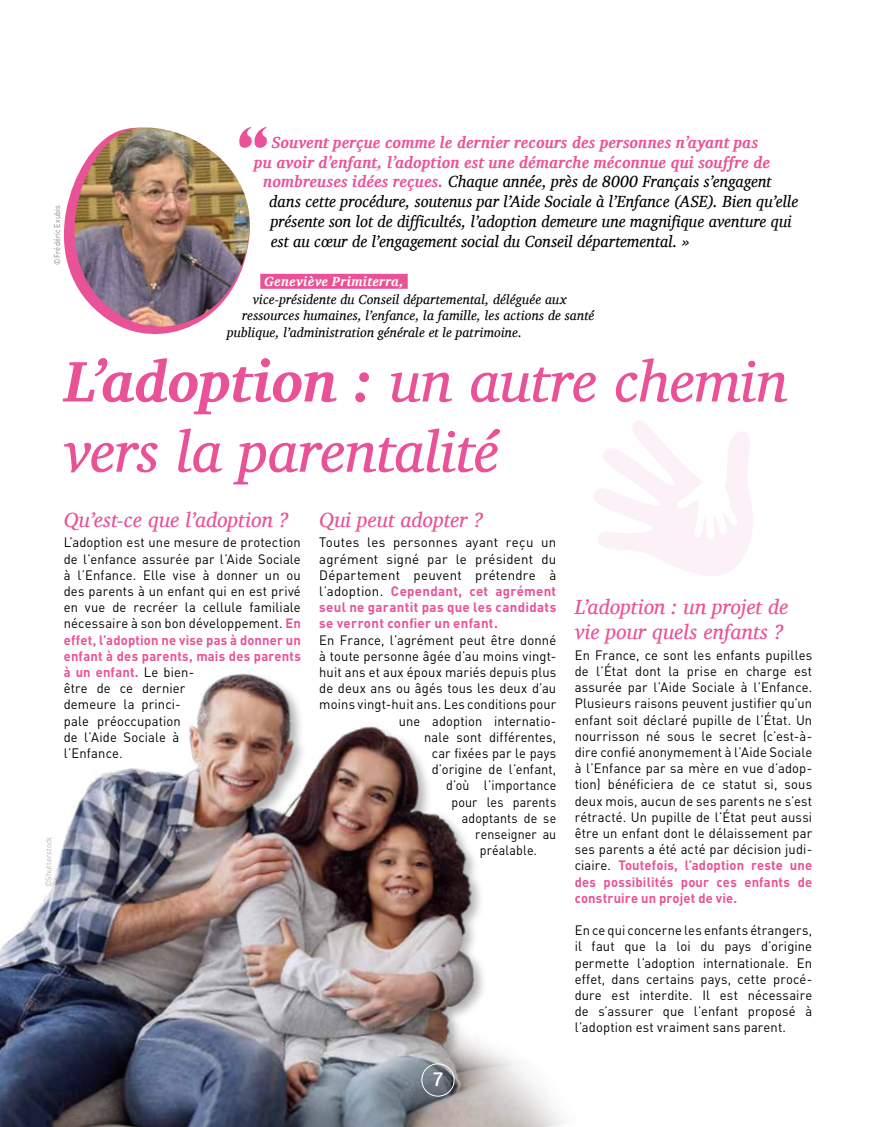
<style>
.page{position:relative;width:876px;height:1127px;background:#fff}
.page>*{position:absolute;margin:0;border:0;box-sizing:border-box;transform-origin:0 0}
.t1{font:italic 58.5px/70.2px "Charis SIL";color:#ea5297}
.t2{font:italic 21px/25.2px "Charis SIL";letter-spacing:.005em;color:#ea5297}
.t3{font:21px "Signika";color:#fff}
.t4{font:italic 16.5px "Charis SIL";letter-spacing:.01em;color:#000;scale:.95 1}
.t5{font:italic 700 16.5px "Charis SIL";letter-spacing:.01em;color:#ea5297;scale:.95 1}
.t6{font:13.5px/16.2px "DINOT";letter-spacing:.01em;color:#000;text-align:justify;scale:.96 1}
.t7{font:13.5px/16.2px "DINOT";letter-spacing:.01em;color:#000;text-align:justify}
.t8{font:italic 13.5px "Charis SIL";letter-spacing:.02em;color:#000}
.t9{font:13.5px "DINOT";letter-spacing:.01em;color:#000;scale:.95 1}
.t10{font:13.5px "DINOT";letter-spacing:.01em;color:#000;scale:.92 1}
.t11{font:italic 700 13.5px "Charis SIL";letter-spacing:.025em;color:#fff}
.t12{font:8.25px "DIN";letter-spacing:.02em;color:#878787;scale:.9 1}
.t13{font:8.25px "DIN";letter-spacing:.02em;color:#b3b2b2;scale:.9 1}
.s1{font-weight:700;color:#ea5297}
.s2{font-weight:700}
</style>
<div class="page">
<img style="left:0;top:673px;width:565px;height:454px">
<svg style="left:260px;top:127px;width:7px;height:21px"></svg>
<div style="left:260px;top:274px;width:148px;height:15px;background:#ea5297"></div>
<div style="left:421px;top:1063px;width:33px;height:33px;border:1px solid #fff;border-radius:50%"></div>
<svg style="left:64px;top:127px;width:196px;height:208px"></svg>
<img style="left:73px;top:128px;width:178px;height:199px">
<svg style="left:594px;top:420px;width:159px;height:156px"></svg>
<p class="t12" style="left:52px;top:265px;width:68px;rotate:-90deg">©Frédéric Exubis</p>
<p class="t5" style="left:272px;top:132px;width:514px">Souvent perçue comme le dernier recours des personnes n’ayant pas</p>
<p class="t5" style="left:254px;top:152px;width:544px">pu avoir d’enfant, l’adoption est une démarche méconnue qui souffre de</p>
<p class="t4" style="left:263px;top:172px;width:536px"><span class="s1">nombreuses idées reçues.</span> Chaque année, près de 8000 Français s’engagent</p>
<p class="t4" style="left:269px;top:192px;width:558px">dans cette procédure, soutenus par l’Aide Sociale à l’Enfance (ASE). Bien qu’elle</p>
<p class="t4" style="left:271px;top:212px;width:550px">présente son lot de difficultés, l’adoption demeure une magnifique aventure qui</p>
<p class="t4" style="left:271px;top:231px;width:442px">est au cœur de l’engagement social du Conseil départemental. »</p>
<p class="t11" style="left:264px;top:273px;width:141px">Geneviève Primiterra,</p>
<p class="t8" style="left:253px;top:292px;width:315px">vice-présidente du Conseil départemental, déléguée aux</p>
<p class="t8" style="left:242px;top:308px;width:353px">ressources humaines, l’enfance, la famille, les actions de santé</p>
<p class="t8" style="left:227px;top:324px;width:296px">publique, l’administration générale et le patrimoine.</p>
<p class="t13" style="left:43px;top:887px;width:58px;rotate:-90deg">©Shutterstock</p>
<h1 class="t1" style="left:64px;top:346px;width:725px"><span class="s2">L’adoption :</span> un autre chemin vers la parentalité</h1>
<h2 class="t2" style="left:64px;top:507px;width:227px">Qu’est-ce que l’adoption ?</h2>
<p class="t6" style="left:64px;top:534px;width:248px;text-align:left">L’adoption est une mesure de protection de l’enfance assurée par l’Aide Sociale à l’Enfance. Elle vise à donner un ou des parents à un enfant qui en est privé en vue de recréer la cellule familiale nécessaire à son bon développement. <span class="s1">En effet, l’adoption ne vise pas à donner un enfant à des parents, mais des parents à un enfant.</span> Le bien-<br>être de ce dernier<br>demeure la princi-<br>pale préoccupation<br>de l’Aide Sociale à<br>l’Enfance.</p>
<h2 class="t2" style="left:319px;top:507px;width:166px">Qui peut adopter ?</h2>
<p class="t7" style="left:319px;top:534px;width:239px">Toutes les personnes ayant reçu un agrément signé par le président du Département peuvent prétendre à l’adoption. <span class="s1">Cependant, cet agrément seul ne garantit pas que les candidats se verront confier un enfant.</span></p>
<p class="t6" style="left:319px;top:631px;width:248px">En France, l’agrément peut être donné</p>
<p class="t6" style="left:319px;top:647px;width:248px">à toute personne âgée d’au moins vingt-</p>
<p class="t6" style="left:319px;top:663px;width:248px">huit ans et aux époux mariés depuis plus</p>
<p class="t6" style="left:319px;top:680px;width:248px">de deux ans ou âgés tous les deux d’au</p>
<p class="t6" style="left:319px;top:696px;width:248px">moins vingt-huit ans. Les conditions pour</p>
<p class="t9" style="left:399px;top:711px;width:167px">une adoption internatio-</p>
<p class="t9" style="left:424px;top:728px;width:140px">nale sont différentes,</p>
<p class="t9" style="left:432px;top:744px;width:133px">car fixées par le pays</p>
<p class="t9" style="left:432px;top:760px;width:133px">d’origine de l’enfant,</p>
<p class="t10" style="left:446px;top:776px;width:121px">d’où l’importance</p>
<p class="t10" style="left:451px;top:792px;width:115px">pour les parents</p>
<p class="t10" style="left:462px;top:809px;width:104px">adoptants de se</p>
<p class="t10" style="left:475px;top:825px;width:90px">renseigner au</p>
<p class="t10" style="left:480px;top:841px;width:64px">préalable.</p>
<h2 class="t2" style="left:575px;top:594px;width:215px">L’adoption : un projet de vie pour quels enfants ?</h2>
<p class="t6" style="left:575px;top:646px;width:249px">En France, ce sont les enfants pupilles de l’État dont la prise en charge est assurée par l’Aide Sociale à l’Enfance.<br>Plusieurs raisons peuvent justifier qu’un enfant soit déclaré pupille de l’État. Un nourrisson né sous le secret (c’est-à&shy;dire confié anonymement à l’Aide Sociale à l’Enfance par sa mère en vue d’adop&shy;tion) bénéficiera de ce statut si, sous deux mois, aucun de ses parents ne s’est rétracté. Un pupille de l’État peut aussi être un enfant dont le délaissement par ses parents a été acté par décision judi&shy;ciaire. <span class="s1">Toutefois, l’adoption reste une des possibilités pour ces enfants de construire un projet de vie.</span></p>
<p class="t6" style="left:575px;top:922px;width:249px">En ce qui concerne les enfants étrangers, il faut que la loi du pays d’origine permette l’adoption internationale. En effet, dans certains pays, cette procé&shy;dure est interdite. Il est nécessaire de s’assurer que l’enfant proposé à l’adoption est vraiment sans parent.</p>
<h2 class="t3" style="left:432px;top:1067px;width:13px">7</h2>
</div>
